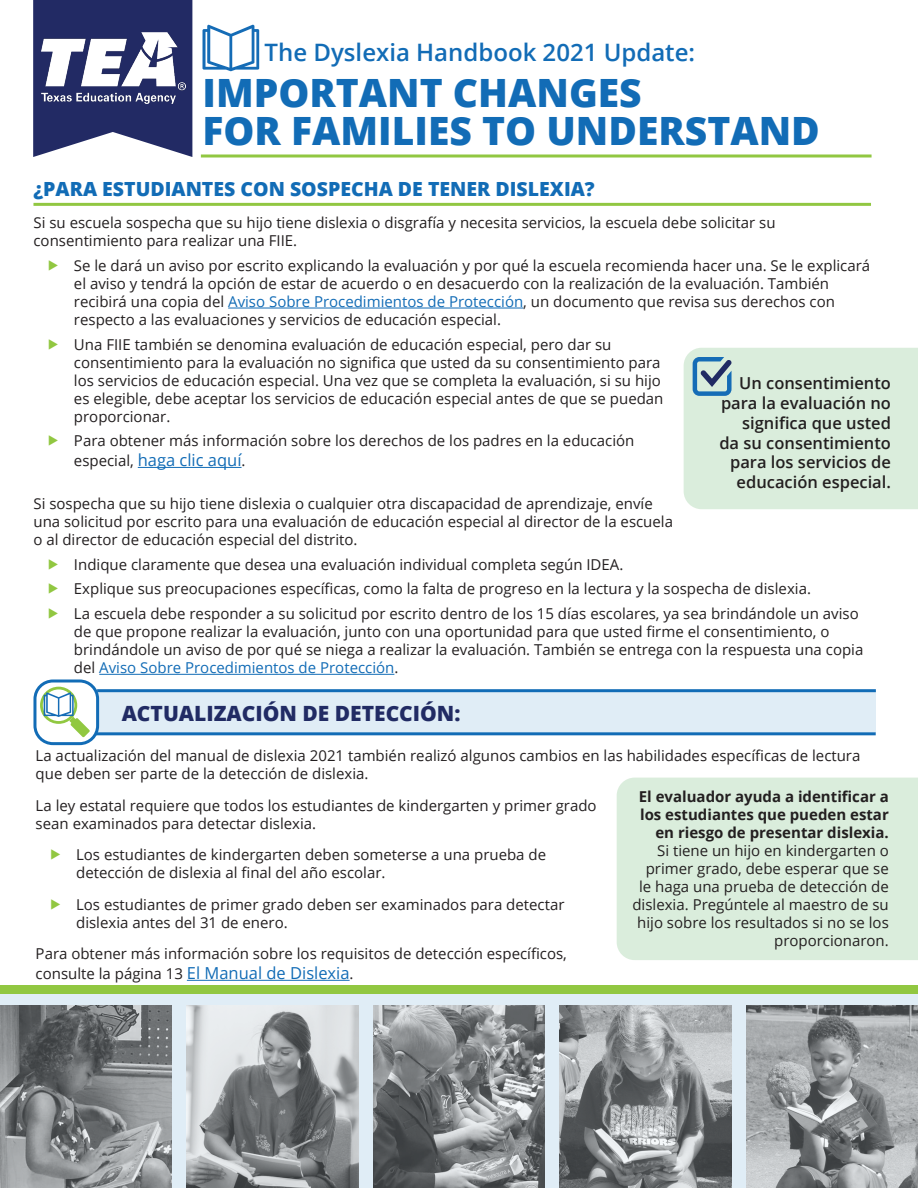
<style>
.page{position:relative;width:918px;height:1188px;background:#fff}
.page>*{position:absolute;margin:0;border:0;box-sizing:border-box;transform-origin:0 0}
.t1{font:800 39px/37.5px "Open Sans";color:#126cb6}
.t2{font:600 24px "Open Sans";color:#126cb6}
.t3{font:800 21px "Open Sans";color:#212b64}
.t4{font:800 19.5px "Open Sans";color:#126cb6}
.t5{font:600 16.5px/19.8px "Open Sans";color:#231f20;text-align:right}
.t6{font:16.5px "Open Sans";color:#126cb6}
.t7{font:15px/18px "Open Sans";color:#231f20}
.t8{font:700 15px/18px "Open Sans";color:#231f20;text-align:right}
.s1{color:#91c741}
.s2{color:#126cb6}
.s3{font-size:15px;color:#231f20}
.s4{font-size:16.5px;color:#126cb6}
</style>
<div class="page">
<svg style="left:33px;top:0;width:159px;height:157px;background:#414879"></svg>
<img style="left:42px;top:32px;width:144px;height:71px">
<svg style="left:203px;top:24px;width:56px;height:47px"></svg>
<div style="left:684px;top:348px;width:234px;height:161px;background:#daeddc"></div>
<div style="left:97px;top:691px;width:779px;height:42px;background:#e0edf6"></div>
<hr style="left:97px;top:689px;width:779px;height:3px;background:#126cb6">
<hr style="left:95px;top:732px;width:781px;height:3px;background:#126cb6">
<div style="left:33px;top:680px;width:66px;height:65px;border:3px solid #126cb6;border-radius:18px"></div>
<svg style="left:40px;top:687px;width:37px;height:37px"></svg>
<svg style="left:43px;top:689px;width:31px;height:32px"></svg>
<svg style="left:44px;top:692px;width:46px;height:45px"></svg>
<div style="left:617px;top:778px;width:301px;height:182px;background:#daeddc"></div>
<svg style="left:0;top:994px;width:918px;height:194px;background:#dae6ee"></svg>
<img style="left:373px;top:1006px;width:172px;height:182px">
<img style="left:746px;top:1006px;width:172px;height:182px">
<img style="left:560px;top:1006px;width:171px;height:182px">
<img style="left:0;top:1006px;width:172px;height:182px">
<img style="left:187px;top:1006px;width:171px;height:182px">
<hr style="left:33px;top:203px;width:838px;height:3px;background:#91c741">
<div style="left:0;top:986px;width:918px;height:8px;background:#91c741"></div>
<svg style="left:201px;top:154px;width:671px;height:4px;background:#acd470"></svg>
<hr style="left:228px;top:308px;width:295px;height:1px;background:#126cb6">
<hr style="left:138px;top:467px;width:104px;height:1px;background:#126cb6">
<hr style="left:99px;top:674px;width:295px;height:1px;background:#126cb6">
<hr style="left:187px;top:980px;width:163px;height:1px;background:#126cb6">
<h2 class="t2" style="left:265px;top:36px;width:432px">The Dyslexia Handbook 2021 Update:</h2>
<h1 class="t1" style="left:202px;top:72px;width:619px">IMPORTANT CHANGES<br>FOR FAMILIES TO UNDERSTAND</h1>
<h3 class="t4" style="left:33px;top:174px;width:563px">¿PARA ESTUDIANTES CON SOSPECHA DE TENER DISLEXIA?</h3>
<p class="t7" style="left:33px;top:213px;width:744px">Si su escuela sospecha que su hijo tiene dislexia o disgrafía y necesita servicios, la escuela debe solicitar su consentimiento para realizar una FIIE.</p>
<p class="t7" style="left:74px;top:256px;width:798px;text-indent:-27px"><span class="s1">▶</span> Se le dará un aviso por escrito explicando la evaluación y por qué la escuela recomienda hacer una. Se le explicará el aviso y tendrá la opción de estar de acuerdo o en desacuerdo con la realización de la evaluación. También recibirá una copia del <span class="s2">Aviso Sobre Procedimientos de Protección</span>, un documento que revisa sus derechos con respecto a las evaluaciones y servicios de educación especial.</p>
<p class="t7" style="left:74px;top:335px;width:591px;text-indent:-27px"><span class="s1">▶</span> Una FIIE también se denomina evaluación de educación especial, pero dar su consentimiento para la evaluación no significa que usted da su consentimiento para los servicios de educación especial. Una vez que se completa la evaluación, si su hijo es elegible, debe aceptar los servicios de educación especial antes de que se puedan proporcionar.</p>
<p class="t7" style="left:47px;top:432px;width:589px"><span class="s1">▶</span> Para obtener más información sobre los derechos de los padres en la educación</p>
<p class="t6" style="left:74px;top:449px;width:173px"><span class="s3">especial,</span> haga clic aquí<span class="s3">.</span></p>
<p class="t7" style="left:33px;top:494px;width:641px">Si sospecha que su hijo tiene dislexia o cualquier otra discapacidad de aprendizaje, envíe una solicitud por escrito para una evaluación de educación especial al director de la escuela o al director de educación especial del distrito.</p>
<p class="t5" style="left:719px;top:373px;width:173px">Un consentimiento para la evaluación no significa que usted da su consentimiento para los servicios de educación especial.</p>
<p class="t7" style="left:47px;top:551px;width:813px;line-height:24.8px"><span class="s1">▶</span> Indique claramente que desea una evaluación individual completa según IDEA.<br><span class="s1">▶</span> Explique sus preocupaciones específicas, como la falta de progreso en la lectura y la sospecha de dislexia.<br><span class="s1">▶</span> La escuela debe responder a su solicitud por escrito dentro de los 15 días escolares, ya sea brindándole un aviso</p>
<p class="t7" style="left:74px;top:622px;width:791px">de que propone realizar la evaluación, junto con una oportunidad para que usted firme el consentimiento, o brindándole un aviso de por qué se niega a realizar la evaluación. También se entrega con la respuesta una copia del <span class="s2">Aviso Sobre Procedimientos de Protección</span>.</p>
<h3 class="t3" style="left:122px;top:697px;width:340px">ACTUALIZACIÓN DE DETECCIÓN:</h3>
<p class="t7" style="left:36px;top:746px;width:826px">La actualización del manual de dislexia 2021 también realizó algunos cambios en las habilidades específicas de lectura que deben ser parte de la detección de dislexia.</p>
<p class="t7" style="left:36px;top:796px;width:563px">La ley estatal requiere que todos los estudiantes de kindergarten y primer grado sean examinados para detectar dislexia.</p>
<p class="t7" style="left:76px;top:845px;width:471px;text-indent:-27px"><span class="s1">▶</span> Los estudiantes de kindergarten deben someterse a una prueba de detección de dislexia al final del año escolar.</p>
<p class="t7" style="left:76px;top:895px;width:490px;text-indent:-27px"><span class="s1">▶</span> Los estudiantes de primer grado deben ser examinados para detectar dislexia antes del 31 de enero.</p>
<p class="t7" style="left:36px;top:944px;width:533px;line-height:19.8px">Para obtener más información sobre los requisitos de detección específicos, consulte la página 13 <span class="s4">El Manual de Dislexia</span>.</p>
<p class="t8" style="left:639px;top:787px;width:251px">El evaluador ayuda a identificar a los estudiantes que pueden estar en riesgo de presentar dislexia.</p>
<p class="t7" style="left:632px;top:841px;width:258px;text-align:right">Si tiene un hijo en kindergarten o primer grado, debe esperar que se le haga una prueba de detección de dislexia. Pregúntele al maestro de su hijo sobre los resultados si no se los proporcionaron.</p>
</div>
